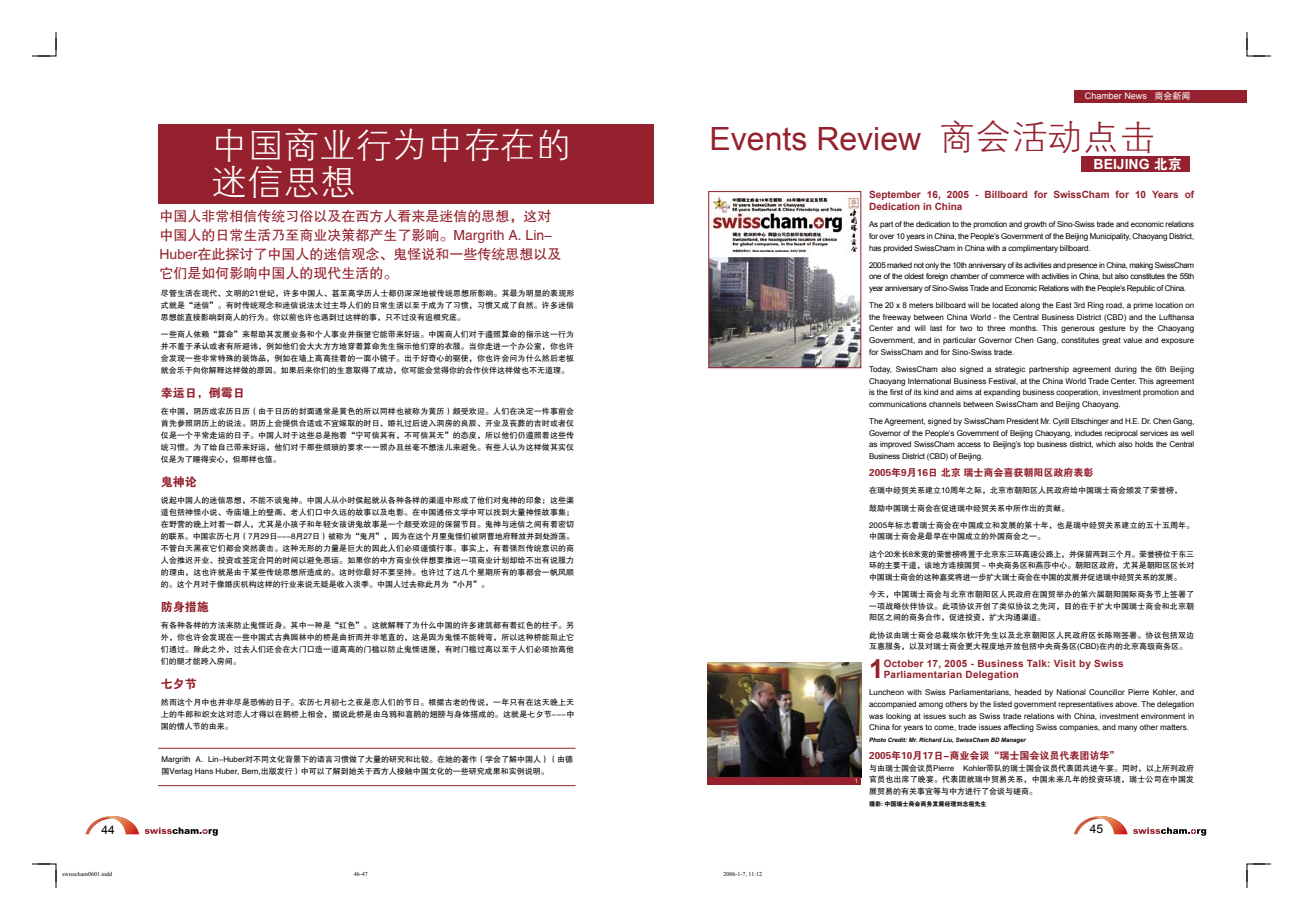
<style>
.page{position:relative;width:1303px;height:920px;background:#fff}
.page>*{position:absolute;margin:0;border:0;box-sizing:border-box;transform-origin:0 0}
.ch{font:36px/37px "FZXH1 JW GB1 0";color:#fff}
.t1{font:32px "Arial";color:#94212d}
.english{font:700 26.2px "Arial";color:#94212d}
.Leadin-CH{font:14px/19px "FZHTJW GB1 0";color:#94212d}
.t2{font:700 14px "Arial";color:#fff}
.ch-2{font:12px "FZDHTJW GB1 0";color:#94212d}
.t3{font:12px "Arial";color:#000}
.english-2{font:700 10px/11.6px "Arial";color:#94212d}
.english-3{font:700 10px/11.6px "Arial";letter-spacing:.025em;color:#94212d}
.ch-3{font:10px "FZDHTJW GB1 0";color:#94212d}
.t4{font:9px "Arial";color:#fff}
.ch-4{font:8px/12px "FZHTJW GB1 0";color:#000;text-align:justify}
.english-4{font:8px/11.6px "Arial";letter-spacing:-.02em;color:#000;text-align:justify}
.english-5{font:italic 700 6px "Arial";color:#000}
.t5{font:6px "Times New Roman";color:#000}
.ch-5{font:6px "FZDHTJW GB1 0";color:#000}
.leadin-EN{font:6px "Arial";color:#fff}
.s1{font-family:"FZHTJW GB1 0"}
.s2{font-family:"FZXH1 JW GB1 0";font-size:36px}
.s3{font-family:"FZDHTJW GB1 0";font-weight:400}
</style>
<div class="page">
<svg style="left:85px;top:816px;width:133px;height:20px"></svg>
<svg style="left:1074px;top:816px;width:53px;height:18px"></svg>
<svg style="left:1133px;top:827px;width:74px;height:9px"></svg>
<div style="left:158px;top:124px;width:495px;height:79px;background:#94212d"></div>
<hr style="left:158px;top:748px;width:417px;height:1px;background:#94212d">
<hr style="left:158px;top:785px;width:417px;height:1px;background:#94212d">
<div style="left:1074px;top:91px;width:173px;height:12px;background:#94212d"></div>
<div style="left:1081px;top:156px;width:109px;height:16px;background:#94212d"></div>
<img style="left:707px;top:663px;width:154px;height:114px">
<div style="left:707px;top:777px;width:154px;height:8px;background:#94212d"></div>
<img style="left:710px;top:194px;width:149px;height:172px">
<div style="left:708px;top:191px;width:153px;height:177px;border:1px solid #94212d"></div>
<svg style="left:32px;top:32px;width:25px;height:25px"></svg>
<svg style="left:1246px;top:32px;width:25px;height:25px"></svg>
<svg style="left:32px;top:864px;width:25px;height:24px"></svg>
<svg style="left:1246px;top:864px;width:25px;height:24px"></svg>
<p class="t3" style="left:101px;top:821px;width:15px">44</p>
<p class="ch" style="left:211px;top:128px;width:361px">中国商业行为中存在的迷信思想</p>
<p class="Leadin-CH" style="left:159px;top:207px;width:403px">中国人非常相信传统习俗以及在西方人看来是迷信的思想，这对中国人的日常生活乃至商业决策都产生了影响。Margrith A. Lin-<br>Huber在此探讨了中国人的迷信观念、鬼怪说和一些传统思想以及它们是如何影响中国人的现代生活的。</p>
<p class="ch-4" style="left:161px;top:287px;width:415px">尽管生活在现代、文明的21世纪，许多中国人、甚至高学历人士都仍深深地被传统思想所影响。其最为明显的表现形式就是“迷信”。有时传统观念和迷信说法太过主导人们的日常生活以至于成为了习惯，习惯又成了自然。许多迷信思想能直接影响到商人的行为。你以前也许也遇到过这样的事，只不过没有追根究底。</p>
<p class="ch-4" style="left:161px;top:329px;width:415px">一些商人依赖“算命”来帮助其发展业务和个人事业并指望它能带来好运。中国商人们对于遵照算命的指示这一行为并不羞于承认或者有所避讳，例如他们会大大方方地穿着算命先生指示他们穿的衣服。当你走进一个办公室，你也许会发现一些非常特殊的装饰品，例如在墙上高高挂着的一面小镜子。出于好奇心的驱使，你也许会问为什么然后老板就会乐于向你解释这样做的原因。如果后来你们的生意取得了成功，你可能会觉得你的合作伙伴这样做也不无道理。</p>
<p class="ch-2" style="left:161px;top:386px;width:85px">幸运日，倒霉日</p>
<p class="ch-4" style="left:161px;top:406px;width:415px">在中国，阴历或农历日历（由于日历的封面通常是黄色的所以同样也被称为黄历）颇受欢迎。人们在决定一件事前会首先参照阴历上的说法。阴历上会提供合适或不宜嫁取的时日、婚礼过后进入洞房的良辰、开业及丧葬的吉时或者仅仅是一个平常走运的日子。中国人对于这些总是抱着“宁可信其有，不可信其无”的态度，所以他们仍遵照着这些传统习惯。为了给自己带来好运，他们对于那些烦琐的要求一一照办且丝毫不想法儿来避免。有些人认为这样做其实仅仅是为了睡得安心，但那样也值。</p>
<p class="ch-2" style="left:161px;top:475px;width:37px">鬼神论</p>
<p class="ch-4" style="left:161px;top:495px;width:415px">说起中国人的迷信思想，不能不谈鬼神。中国人从小时侯起就从各种各样的渠道中形成了他们对鬼神的印象；这些渠道包括神怪小说、寺庙墙上的壁画、老人们口中久远的故事以及电影。在中国通俗文学中可以找到大量神怪故事集；在野营的晚上对着一群人，尤其是小孩子和年轻女孩讲鬼故事是一个颇受欢迎的保留节目。鬼神与迷信之间有着密切的联系。中国农历七月（7月29日---8月27日）被称为“鬼月”，因为在这个月里鬼怪们被阴曹地府释放并到处游荡。不管白天黑夜它们都会突然袭击。这种无形的力量是巨大的因此人们必须谨慎行事。事实上，有着强烈传统意识的商人会推迟开业、投资或签定合同的时间以避免恶运。如果你的中方商业伙伴想要推迟一项商业计划却给不出有说服力的理由，这也许就是由于某些传统思想所造成的。这时你最好不要坚持。也许过了这几个星期所有的事都会一帆风顺的。这个月对于像婚庆机构这样的行业来说无疑是收入淡季。中国人过去称此月为“小月”。</p>
<p class="ch-2" style="left:161px;top:600px;width:49px">防身措施</p>
<p class="ch-4" style="left:161px;top:620px;width:415px">有各种各样的方法来防止鬼怪近身。其中一种是“红色”。这就解释了为什么中国的许多建筑都有着红色的柱子。另外，你也许会发现在一些中国式古典园林中的桥是曲折而并非笔直的，这是因为鬼怪不能转弯，所以这种桥能阻止它们通过。除此之外，过去人们还会在大门口造一道高高的门槛以防止鬼怪进屋，有时门槛过高以至于人们必须抬高他们的腿才能跨入房间。</p>
<p class="ch-2" style="left:161px;top:677px;width:37px">七夕节</p>
<p class="ch-4" style="left:161px;top:697px;width:415px">然而这个月中也并非尽是恐怖的日子。农历七月初七之夜是恋人们的节日。根据古老的传说，一年只有在这天晚上天上的牛郎和织女这对恋人才得以在鹊桥上相会，据说此桥是由乌鸦和喜鹊的翅膀与身体搭成的。这就是七夕节---中国的情人节的由来。</p>
<p class="ch-4" style="left:161px;top:753px;width:413px">Margrith A. Lin-Huber对不同文化背景下的语言习惯做了大量的研究和比较。在她的著作（学会了解中国人）（由德国Verlag Hans Huber, Bern,出版发行）中可以了解到她关于西方人接触中国文化的一些研究成果和实例说明。</p>
<p class="t4" style="left:1085px;top:90px;width:107px">Chamber News <span class="s1">商会新闻</span></p>
<p class="t1" style="left:709px;top:117px;width:447px">Events Review <span class="s2">商会活动点击</span></p>
<p class="t2" style="left:1093px;top:155px;width:90px">BEIJING <span class="s3">北京</span></p>
<p class="english-2" style="left:869px;top:189px;width:327px">September 16, 2005 - Billboard for SwissCham for 10 Years of<br>Dedication in China</p>
<p class="english-4" style="left:869px;top:219px;width:326px">As part of the dedication to the promotion and growth of Sino-Swiss trade and economic relations for over 10 years in China, the People’s Government of the Beijing Municipality, Chaoyang District, has provided SwissCham in China with a complimentary billboard.</p>
<p class="english-4" style="left:869px;top:259px;width:326px">2005 marked not only the 10th anniversary of its activities and presence in China, making SwissCham one of the oldest foreign chamber of commerce with activities in China, but also constitutes the 55th year anniversary of Sino-Swiss Trade and Economic Relations with the People’s Republic of China.</p>
<p class="english-4" style="left:869px;top:300px;width:327px">The 20 x 8 meters billboard will be located along the East 3rd Ring road, a prime location on the freeway between China World - the Central Business District (CBD) and the Lufthansa Center and will last for two to three months. This generous gesture by the Chaoyang Government, and in particular Governor Chen Gang, constitutes great value and exposure for SwissCham and for Sino-Swiss trade.</p>
<p class="english-4" style="left:869px;top:363px;width:327px">Today, SwissCham also signed a strategic partnership agreement during the 6th Beijing Chaoyang International Business Festival, at the China World Trade Center. This agreement is the first of its kind and aims at expanding business cooperation, investment promotion and communications channels between SwissCham and Beijing Chaoyang.</p>
<p class="english-4" style="left:869px;top:415px;width:327px">The Agreement, signed by SwissCham President Mr. Cyrill Eltschinger and H.E. Dr. Chen Gang, Governor of the People’s Government of Beijing Chaoyang, includes reciprocal services as well as improved SwissCham access to Beijing’s top business district, which also holds the Central Business District (CBD) of Beijing.</p>
<p class="ch-3" style="left:869px;top:467px;width:226px">2005年9月16日 北京 瑞士商会喜获朝阳区政府表彰</p>
<p class="ch-4" style="left:869px;top:485px;width:314px">在瑞中经贸关系建立10周年之际，北京市朝阳区人民政府给中国瑞士商会颁发了荣誉榜，</p>
<p class="ch-4" style="left:869px;top:502px;width:201px">鼓励中国瑞士商会在促进瑞中经贸关系中所作出的贡献。</p>
<p class="ch-4" style="left:869px;top:519px;width:327px;line-height:11.6px">2005年标志着瑞士商会在中国成立和发展的第十年，也是瑞中经贸关系建立的五十五周年。中国瑞士商会是最早在中国成立的外国商会之一。</p>
<p class="ch-4" style="left:869px;top:548px;width:327px;line-height:11.6px">这个20米长8米宽的荣誉榜将置于北京东三环高速公路上，并保留两到三个月。荣誉榜位于东三环的主要干道，该地方连接国贸－中央商务区和燕莎中心。朝阳区政府，尤其是朝阳区区长对中国瑞士商会的这种嘉奖将进一步扩大瑞士商会在中国的发展并促进瑞中经贸关系的发展。</p>
<p class="ch-4" style="left:869px;top:589px;width:326px;line-height:11.6px">今天，中国瑞士商会与北京市朝阳区人民政府在国贸举办的第六届朝阳国际商务节上签署了一项战略伙伴协议。此项协议开创了类似协议之先河，目的在于扩大中国瑞士商会和北京朝阳区之间的商务合作，促进投资，扩大沟通渠道。</p>
<p class="ch-4" style="left:869px;top:629px;width:326px;line-height:11.6px">此协议由瑞士商会总裁埃尔钦汗先生以及北京朝阳区人民政府区长陈刚签署。协议包括双边互惠服务，以及对瑞士商会更大程度地开放包括中央商务区(CBD)在内的北京高级商务区。</p>
<p class="english" style="left:869px;top:652px;width:16px">1</p>
<p class="english-3" style="left:883px;top:658px;width:241px">October 17, 2005 - Business Talk: Visit by Swiss<br>Parliamentarian Delegation</p>
<p class="english-4" style="left:869px;top:687px;width:327px">Luncheon with Swiss Parliamentarians, headed by National Councillor Pierre Kohler, and accompanied among others by the listed government representatives above. The delegation was looking at issues such as Swiss trade relations with China, investment environment in China for years to come, trade issues affecting Swiss companies, and many other matters.</p>
<p class="english-5" style="left:869px;top:736px;width:158px">Photo Credit: Mr. Richard Liu, SwissCham BD Manager</p>
<p class="ch-3" style="left:869px;top:750px;width:252px">2005年10月17日-商业会谈“瑞士国会议员代表团访华”</p>
<p class="ch-4" style="left:869px;top:762px;width:327px;line-height:11.6px">与由瑞士国会议员Pierre Kohler带队的瑞士国会议员代表团共进午宴。同时，以上所列政府官员也出席了晚宴。代表团就瑞中贸易关系，中国未来几年的投资环境，瑞士公司在中国发展贸易的有关事宜等与中方进行了会谈与磋商。</p>
<p class="ch-5" style="left:869px;top:800px;width:119px">摄影: 中国瑞士商会商务发展经理刘念祖先生</p>
<p class="leadin-EN" style="left:855px;top:777px;width:5px">1</p>
<p class="t3" style="left:1090px;top:821px;width:15px">45</p>
<p class="t5" style="left:62px;top:870px;width:52px">swisscham0601.indd</p>
<p class="t5" style="left:354px;top:870px;width:15px">46-47</p>
<p class="t5" style="left:723px;top:870px;width:40px">2006-1-7, 11:12</p>
</div>
